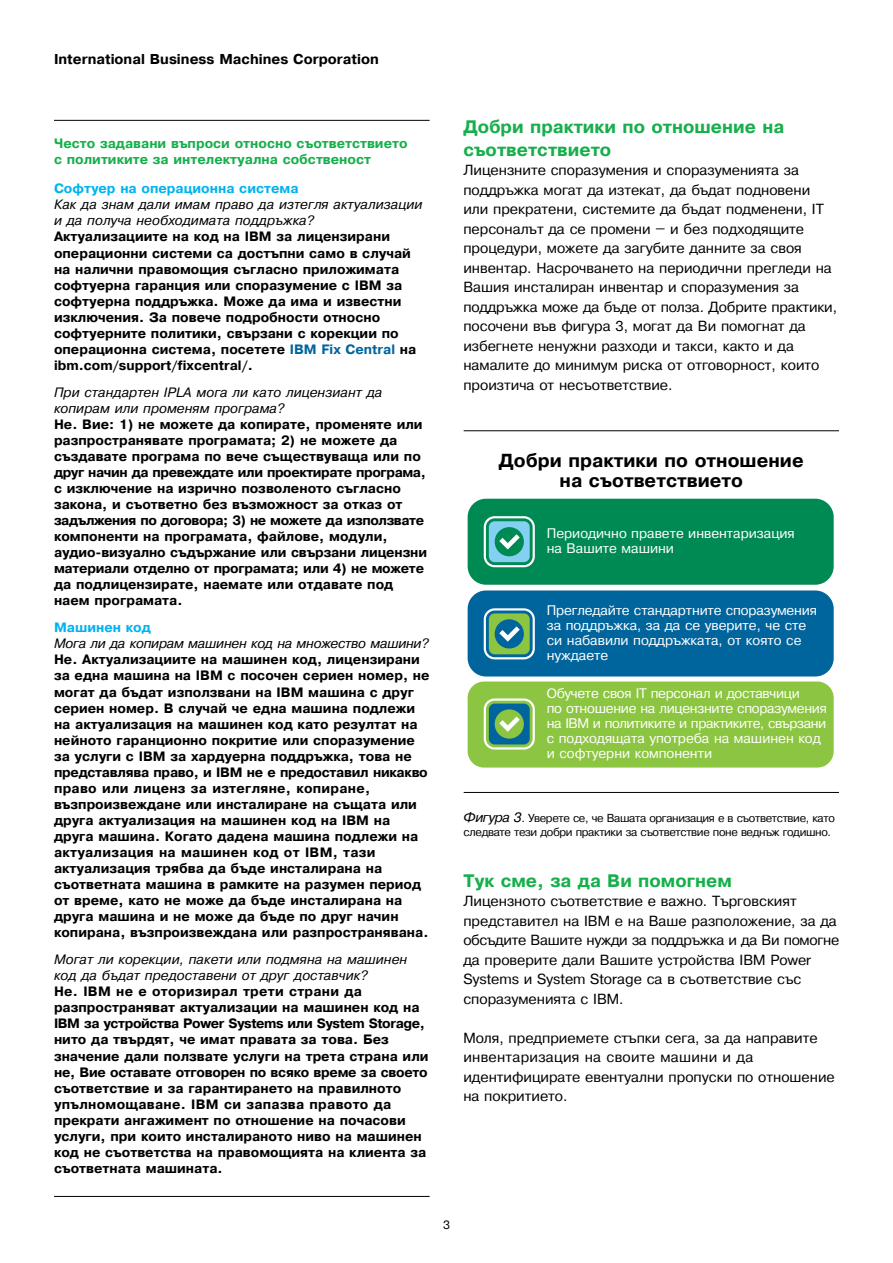
<style>
.page{position:relative;width:893px;height:1263px;background:#fff}
.page>*{position:absolute;margin:0;border:0;box-sizing:border-box;transform-origin:0 0}
.t1{font:18.75px/19.5px "Pragmatica Bold Cyrillic";color:#000;text-align:center}
.t2{font:18px/22.5px "Pragmatica Bold Cyrillic";color:#16af4b}
.t3{font:14.25px/19.5px "Pragmatica Plain";color:#000}
.t4{font:14.25px "Pragmatica Bold Cyrillic";color:#000}
.t5{font:13.5px/16px "Pragmatica Bold Cyrillic";color:#000}
.t6{font:13.5px/16px "Pragmatica Italic Cyrillic";color:#000}
.t7{font:13.5px/15px "Pragmatica Plain";letter-spacing:-.02em;color:#fff}
.t8{font:13.5px/15px "Pragmatica Plain";color:#fff}
.t9{font:13.5px/16px "Pragmatica Bold Cyrillic";color:#16af4b}
.t10{font:13.5px "Pragmatica Italic Cyrillic";letter-spacing:-.02em;color:#000}
.t11{font:13.5px "Pragmatica Bold Cyrillic";color:#00b3ef}
.t12{font:12px "Pragmatica Plain";color:#000}
.t13{font:11.25px/13.5px "Pragmatica Plain";letter-spacing:-.03em;color:#000}
.s1{color:#00649d}
.s2{font-family:"Pragmatica Italic Cyrillic";font-size:13.5px}
</style>
<div class="page">
<hr style="left:464px;top:430px;width:375px;height:1px;background:#000">
<div style="left:468px;top:499px;width:366px;height:86px;background:#008a53;border-radius:18px"></div>
<svg style="left:484px;top:516px;width:51px;height:51px"></svg>
<div style="left:468px;top:590px;width:366px;height:86px;background:#01659d;border-radius:18px"></div>
<div style="left:468px;top:681px;width:366px;height:86px;background:#8cc541;border-radius:16px"></div>
<svg style="left:484px;top:608px;width:51px;height:51px"></svg>
<svg style="left:484px;top:698px;width:51px;height:51px"></svg>
<hr style="left:464px;top:792px;width:375px;height:1px;background:#000">
<hr style="left:54px;top:120px;width:376px;height:1px;background:#000">
<hr style="left:54px;top:1196px;width:376px;height:1px;background:#000">
<p class="t4" style="left:54px;top:52px;width:326px">International Business Machines Corporation</p>
<p class="t9" style="left:54px;top:135px;width:355px">Често задавани въпроси относно съответствието с политиките за интелектуална собственост</p>
<p class="t11" style="left:54px;top:182px;width:246px">Софтуер на операционна система</p>
<p class="t6" style="left:54px;top:197px;width:370px">Как да знам дали имам право да изтегля актуализации и да получа необходимата поддръжка?</p>
<p class="t5" style="left:54px;top:229px;width:364px">Актуализациите на код на IBM за лицензирани операционни системи са достъпни само в случай на налични правомощия съгласно приложимата софтуерна гаранция или споразумение с IBM за софтуерна поддръжка. Може да има и известни изключения. За повече подробности относно софтуерните политики, свързани с корекции по операционна система, посетете <span class="s1">IBM Fix Central</span> на ibm.com/support/fixcentral/.</p>
<p class="t6" style="left:54px;top:384px;width:330px">При стандартен IPLA мога ли като лицензиант да копирам или променям програма?</p>
<p class="t5" style="left:54px;top:416px;width:375px">Не. Вие: 1) не можете да копирате, променяте или разпространявате програмата; 2) не можете да създавате програма по вече съществуваща или по друг начин да превеждате или проектирате програма, с изключение на изрично позволеното съгласно закона, и съответно без възможност за отказ от задължения по договора; 3) не можете да използвате компоненти на програмата, файлове, модули, аудио-визуално съдържание или свързани лицензни материали отделно от програмата; или 4) не можете да подлицензирате, наемате или отдавате под наем програмата.</p>
<p class="t11" style="left:54px;top:620px;width:98px">Машинен код</p>
<p class="t10" style="left:54px;top:637px;width:376px">Мога ли да копирам машинен код на множество машини?</p>
<p class="t5" style="left:54px;top:652px;width:377px">Не. Актуализациите на машинен код, лицензирани за една машина на IBM с посочен сериен номер, не могат да бъдат използвани на IBM машина с друг сериен номер. В случай че една машина подлежи на актуализация на машинен код като резултат на нейното гаранционно покритие или споразумение за услуги с IBM за хардуерна поддръжка, това не представлява право, и IBM не е предоставил никакво право или лиценз за изтегляне, копиране, възпроизвеждане или инсталиране на същата или друга актуализация на машинен код на IBM на друга машина. Когато дадена машина подлежи на актуализация на машинен код от IBM, тази актуализация трябва да бъде инсталирана на съответната машина в рамките на разумен период от време, като не може да бъде инсталирана на друга машина и не може да бъде по друг начин копирана, възпроизвеждана или разпространявана.</p>
<p class="t6" style="left:54px;top:952px;width:355px">Могат ли корекции, пакети или подмяна на машинен код да бъдат предоставени от друг доставчик?</p>
<p class="t5" style="left:54px;top:984px;width:376px">Не. IBM не е оторизирал трети страни да разпространяват актуализации на машинен код на IBM за устройства Power Systems или System Storage, нито да твърдят, че имат правата за това. Без значение дали ползвате услуги на трета страна или не, Вие оставате отговорен по всяко време за своето съответствие и за гарантирането на правилното упълномощаване. IBM си запазва правото да прекрати ангажимент по отношение на почасови услуги, при които инсталираното ниво на машинен код не съответства на правомощията на клиента за съответната машината.</p>
<h2 class="t2" style="left:463px;top:116px;width:322px">Добри практики по отношение на съответствието</h2>
<p class="t3" style="left:463px;top:161px;width:375px">Лицензните споразумения и споразуменията за поддръжка могат да изтекат, да бъдат подновени или прекратени, системите да бъдат подменени, IT персоналът да се промени – и без подходящите процедури, можете да загубите данните за своя инвентар. Насрочването на периодични прегледи на Вашия инсталиран инвентар и споразумения за поддръжка може да бъде от полза. Добрите практики, посочени във фигура 3, могат да Ви помогнат да избегнете ненужни разходи и такси, както и да намалите до минимум риска от отговорност, които произтича от несъответствие.</p>
<h1 class="t1" style="left:499px;top:452px;width:306px">Добри практики по отношение на съответствието</h1>
<p class="t8" style="left:547px;top:526px;width:249px">Периодично правете инвентаризация на Вашите машини</p>
<p class="t8" style="left:547px;top:603px;width:272px">Прегледайте стандартните споразумения за поддръжка, за да се уверите, че сте си набавили поддръжката, от която се нуждаете</p>
<p class="t7" style="left:547px;top:686px;width:282px">Обучете своя IT персонал и доставчици<br>по отношение на лицензните споразумения на IBM и политиките и практиките, свързани с подходящата употреба на машинен код и софтуерни компоненти</p>
<p class="t13" style="left:464px;top:812px;width:373px"><span class="s2">Фигура 3</span>. Уверете се, че Вашата организация е в съответствие, като следвате тези добри практики за съответствие поне веднъж годишно.</p>
<h2 class="t2" style="left:463px;top:869px;width:270px">Тук сме, за да Ви помогнем</h2>
<p class="t3" style="left:463px;top:892px;width:377px">Лицензното съответствие е важно. Търговският представител на IBM е на Ваше разположение, за да обсъдите Вашите нужди за поддръжка и да Ви помогне да проверите дали Вашите устройства IBM Power Systems и System Storage са в съответствие със споразуменията с IBM.</p>
<p class="t3" style="left:463px;top:1028px;width:373px">Моля, предприемете стъпки сега, за да направите инвентаризация на своите машини и да идентифицирате евентуални пропуски по отношение на покритието.</p>
<p class="t12" style="left:443px;top:1218px;width:8px">3</p>
</div>
